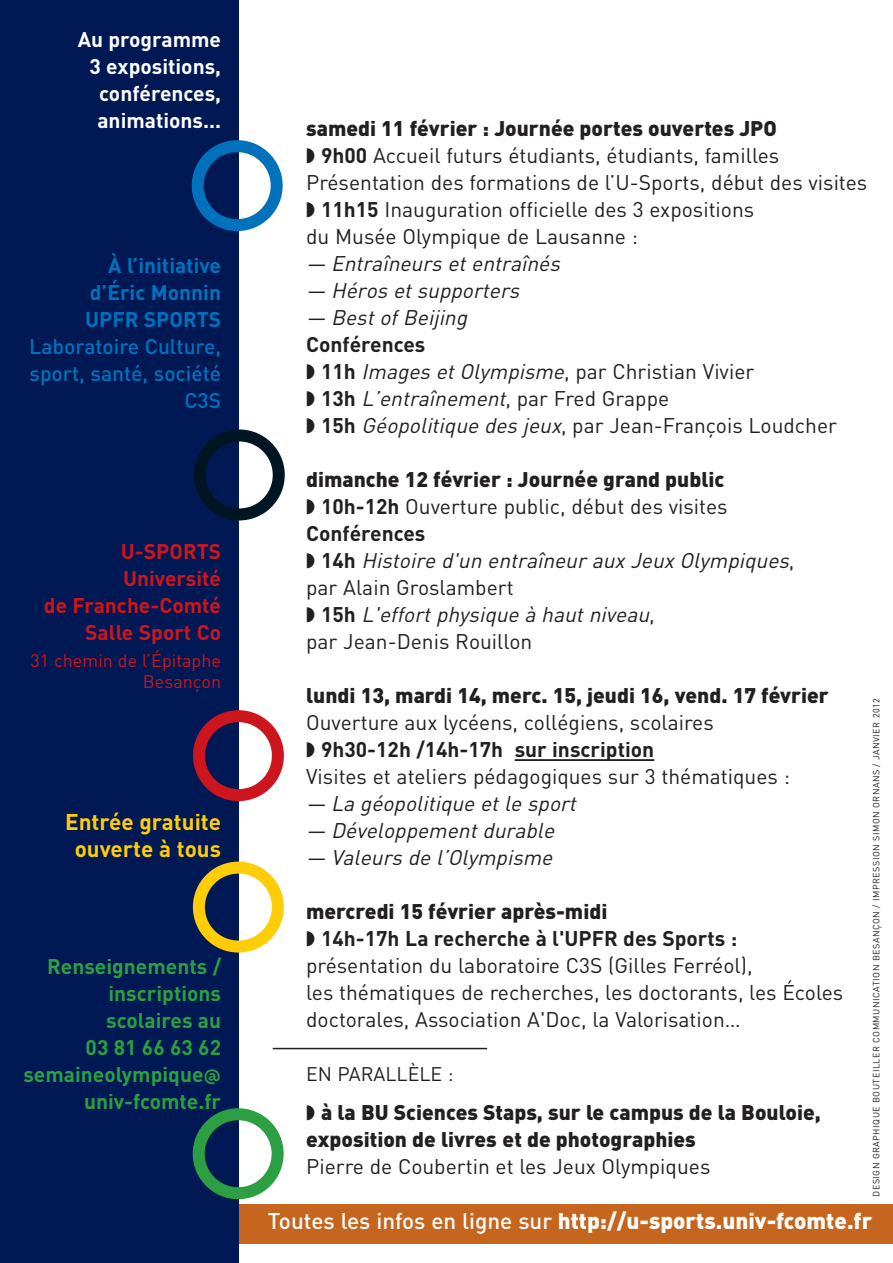
<style>
.page{position:relative;width:893px;height:1263px;background:#fff}
.page>*{position:absolute;margin:0;border:0;box-sizing:border-box;transform-origin:0 0}
.t1{font:900 22.5px "DIN";color:#fff}
.t2{font:700 22.5px/27px "DIN";color:#fecd08;text-align:center}
.t3{font:21px/27px "DIN";color:#231f20}
.t4{font:900 21px/27px "DIN";color:#231f20}
.t5{font:italic 21px "DIN";color:#231f20}
.t6{font:700 21px/27px "DIN";color:#2b9f41;text-align:right}
.t7{font:700 21px/27px "DIN";color:#fff;text-align:right}
.t8{font:700 21px/27px "DIN";color:#cd151d;text-align:right}
.t9{font:500 21px/27px "DIN";color:#0072bc;text-align:right}
.t10{font:700 21px/27px "DIN";color:#0072bc;text-align:justify}
.t11{font:19.5px "DIN";color:#231f20}
.t12{font:18px/21px "DIN";color:#cd151d;text-align:right}
.t13{font:9px "DIN";letter-spacing:.05em;color:#231f20}
.s1{font-family:"Amb Newut Plain";font-weight:800}
.s2{font-weight:900}
.s3{font-weight:700}
.s4{font-style:italic}
.s5{font-weight:500}
</style>
<div class="page">
<div style="left:227px;top:1204px;width:666px;height:40px;background:#c6651d"></div>
<div style="left:0;top:0;width:238px;height:1263px;background:#001954"></div>
<hr style="left:515px;top:759px;width:139px;height:2px;background:#231f20">
<svg style="left:192px;top:140px;width:91px;height:91px"></svg>
<svg style="left:194px;top:429px;width:91px;height:91px"></svg>
<svg style="left:193px;top:710px;width:91px;height:91px"></svg>
<svg style="left:193px;top:1108px;width:91px;height:91px"></svg>
<svg style="left:193px;top:862px;width:91px;height:90px"></svg>
<hr style="left:273px;top:1048px;width:214px;height:1px;background:#231f20">
<p class="t7" style="left:78px;top:26px;width:145px">Au programme<br>3 expositions, conférences, animations...</p>
<p class="t10" style="left:85px;top:252px;width:137px;text-indent:23px">À l’initiative d’Éric Monnin UPFR SPORTS</p>
<p class="t9" style="left:29px;top:333px;width:193px">Laboratoire Culture, sport, santé, société<br>C3S</p>
<p class="t8" style="left:44px;top:539px;width:179px">U-SPORTS<br>Université<br>de Franche-Comté<br>Salle Sport Co</p>
<p class="t12" style="left:30px;top:651px;width:192px">31 chemin de l’Épitaphe<br>Besançon</p>
<p class="t2" style="left:65px;top:809px;width:158px">Entrée gratuite ouverte à tous</p>
<p class="t6" style="left:23px;top:953px;width:199px">Renseignements / inscriptions scolaires au<br>03 81 66 63 62 semaineolympique<span class="s1">@ </span>univ-fcomte.fr</p>
<p class="t3" style="left:306px;top:115px;width:563px"><span class="s2">samedi 11 février : Journée portes ouvertes JPO<br></span>◗ <span class="s3">9h00</span> Accueil futurs étudiants, étudiants, familles Présentation des formations de l’U-Sports, début des visites ◗ <span class="s3">11h15</span> Inauguration officielle des 3 expositions<br>du Musée Olympique de Lausanne :</p>
<p class="t5" style="left:306px;top:252px;width:259px">— Entraîneurs et entraînés</p>
<p class="t5" style="left:306px;top:279px;width:219px">— Héros et supporters</p>
<p class="t5" style="left:306px;top:306px;width:167px">— Best of Beijing</p>
<p class="t3" style="left:306px;top:331px;width:532px"><span class="s3">Conférences<br></span>◗ <span class="s3">11h</span> <span class="s4">Images et Olympisme</span>, par Christian Vivier<br>◗ <span class="s3">13h</span> <span class="s4">L’entraînement</span>, par Fred Grappe<br>◗ <span class="s3">15h</span> <span class="s4">Géopolitique des jeux</span>, par Jean-François Loudcher</p>
<p class="t3" style="left:306px;top:466px;width:490px"><span class="s2">dimanche 12 février : Journée grand public<br></span>◗ <span class="s3">10h-12h</span> Ouverture public, début des visites <span class="s3">Conférences<br></span>◗ <span class="s3">1 4 h</span> <span class="s4">Histoire d'un entraîneur aux Jeux Olympiques</span>, par Alain Groslambert<br>◗ <span class="s3">1 5 h</span> <span class="s4">L'effort physique à haut niveau</span>,<br>par Jean-Denis Rouillon</p>
<p class="t4" style="left:306px;top:682px;width:524px">lundi 13, mardi 14, merc. 15, jeudi 16, vend. 17 février</p>
<p class="t3" style="left:306px;top:709px;width:485px">Ouverture aux lycéens, collégiens, scolaires<br>◗ <span class="s3">9h30-12h /14h-17h sur inscription<br></span>Visites et ateliers pédagogiques sur 3 thématiques :</p>
<p class="t5" style="left:306px;top:792px;width:276px">— La géopolitique et le sport</p>
<p class="t5" style="left:306px;top:819px;width:254px">— Développement durable</p>
<p class="t5" style="left:306px;top:846px;width:252px">— Valeurs de l’Olympisme</p>
<p class="t3" style="left:306px;top:898px;width:539px"><span class="s2">mercredi 15 février après-midi<br></span>◗ <span class="s3">14h-17h La recherche à l'UPFR des Sports : </span>présentation du laboratoire C3S (Gilles Ferréol),<br>les thématiques de recherches, les doctorants, les Écoles doctorales, Association A'Doc, la Valorisation…</p>
<p class="t11" style="left:306px;top:1063px;width:149px">EN PARALLÈLE :</p>
<p class="t4" style="left:306px;top:1099px;width:516px">◗ à la BU Sciences Staps, sur le campus de la Bouloie, exposition de livres et de photographies</p>
<p class="t3" style="left:306px;top:1153px;width:406px">Pierre de Coubertin et les Jeux Olympiques</p>
<p class="t13" style="left:871px;top:1197px;width:500px;rotate:-90deg">DESIGN GRAPHIQUE BOUTEILLER COMMUNICATION BESANÇON / IMPRESSION SIMON ORNANS / JANVIER 2012</p>
<p class="t1" style="left:268px;top:1208px;width:606px"><span class="s5">Toutes les infos en ligne sur</span> http://u-sports.univ-fcomte.fr</p>
</div>
